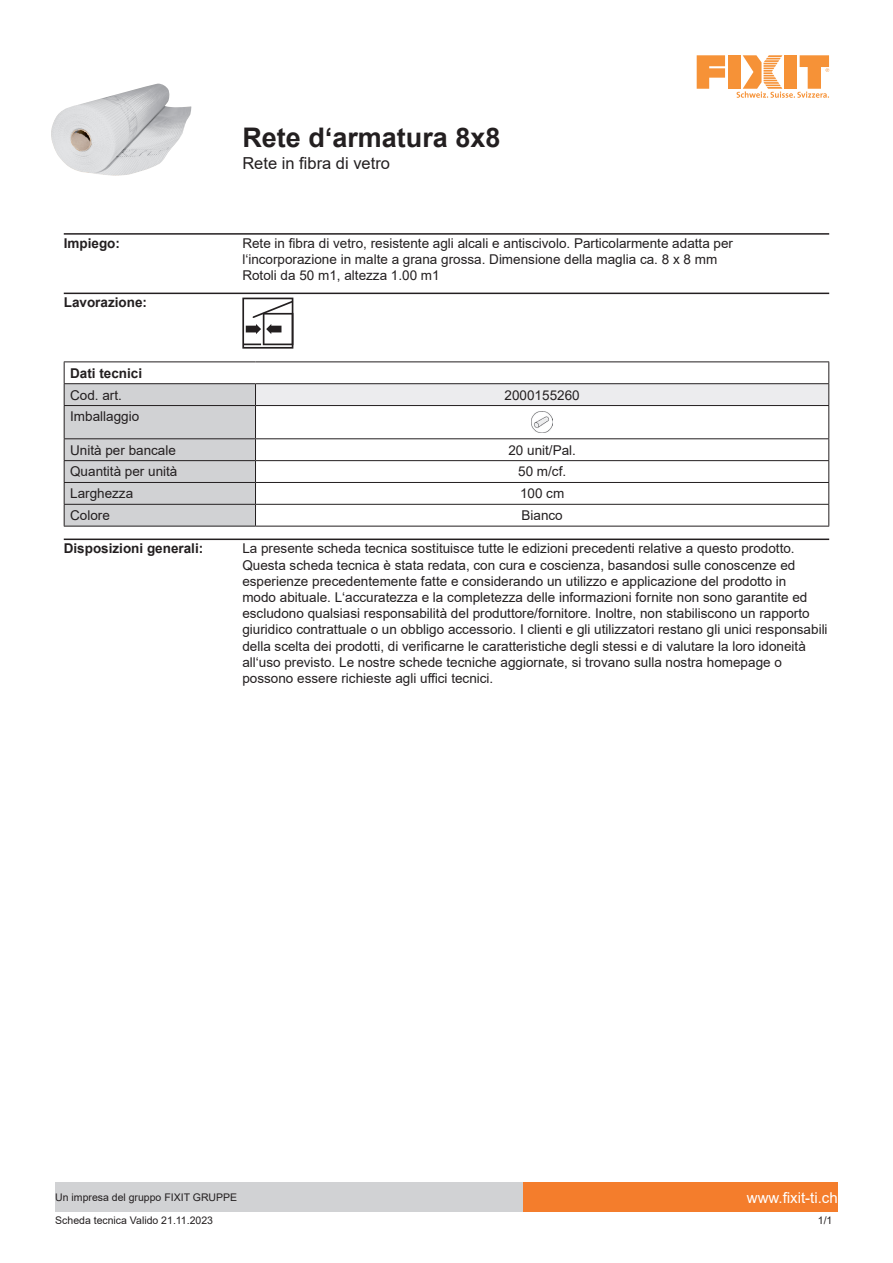
<style>
.page{position:relative;width:893px;height:1263px;background:#fff}
.page>*{position:absolute;margin:0;border:0;box-sizing:border-box;transform-origin:0 0}
.t1{font:700 27px "Arial";color:#231f20}
.t2{font:16.5px "Arial";color:#231f20}
.t3{font:15px "Arial";color:#fff}
.t4{font:13.5px/16.2px "Arial";color:#231f20}
.t5{font:700 13.5px "Arial";color:#231f20}
.t6{font:10.5px "Arial";color:#231f20}
</style>
<div class="page">
<img style="left:51px;top:84px;width:140px;height:92px">
<svg style="left:697px;top:55px;width:28px;height:34px"></svg>
<div style="left:728px;top:55px;width:12px;height:34px;background:#f69237"></div>
<svg style="left:737px;top:55px;width:92px;height:43px"></svg>
<div style="left:523px;top:1182px;width:315px;height:30px;background:#f47d2c"></div>
<div style="left:55px;top:1182px;width:468px;height:30px;background:#d1d2d4"></div>
<hr style="left:64px;top:233px;width:765px;height:2px;background:#231f20">
<hr style="left:64px;top:293px;width:765px;height:1px;background:#231f20">
<svg style="left:242px;top:298px;width:51px;height:51px"></svg>
<div style="left:255px;top:384px;width:574px;height:21px;background:#ececee"></div>
<hr style="left:64px;top:361px;width:191px;height:1px;background:#231f20">
<hr style="left:255px;top:361px;width:574px;height:1px;background:#231f20">
<hr style="left:255px;top:383px;width:574px;height:1px;background:#231f20">
<svg style="left:828px;top:362px;width:1px;height:43px"></svg>
<hr style="left:255px;top:405px;width:574px;height:1px;background:#231f20">
<hr style="left:828px;top:406px;width:1px;height:32px;background:#231f20">
<hr style="left:255px;top:438px;width:574px;height:1px;background:#231f20">
<hr style="left:255px;top:460px;width:574px;height:1px;background:#231f20">
<hr style="left:255px;top:482px;width:574px;height:1px;background:#231f20">
<hr style="left:255px;top:504px;width:574px;height:1px;background:#231f20">
<svg style="left:64px;top:362px;width:192px;height:164px;background:#ceced0"></svg>
<svg style="left:828px;top:439px;width:1px;height:87px"></svg>
<hr style="left:64px;top:526px;width:191px;height:1px;background:#231f20">
<hr style="left:255px;top:526px;width:574px;height:1px;background:#231f20">
<img style="left:531px;top:411px;width:22px;height:22px">
<hr style="left:64px;top:538px;width:765px;height:2px;background:#231f20">
<h1 class="t1" style="left:242px;top:119px;width:260px">Rete d‘armatura 8x8</h1>
<p class="t2" style="left:242px;top:152px;width:149px">Rete in fibra di vetro</p>
<p class="t5" style="left:64px;top:234px;width:58px">Impiego:</p>
<p class="t4" style="left:242px;top:235px;width:492px">Rete in fibra di vetro, resistente agli alcali e antiscivolo. Particolarmente adatta per l‘incorporazione in malte a grana grossa. Dimensione della maglia ca. 8 x 8 mm<br>Rotoli da 50 m1, altezza 1.00 m1</p>
<p class="t5" style="left:64px;top:293px;width:85px">Lavorazione:</p>
<p class="t5" style="left:70px;top:363px;width:74px">Dati tecnici</p>
<p class="t4" style="left:70px;top:387px;width:53px">Cod. art.</p>
<p class="t4" style="left:505px;top:387px;width:77px">2000155260</p>
<p class="t4" style="left:70px;top:408px;width:71px">Imballaggio</p>
<p class="t4" style="left:70px;top:442px;width:107px">Unità per bancale</p>
<p class="t4" style="left:508px;top:442px;width:69px">20 unit/Pal.</p>
<p class="t4" style="left:70px;top:463px;width:109px">Quantità per unità</p>
<p class="t4" style="left:518px;top:463px;width:50px">50 m/cf.</p>
<p class="t4" style="left:70px;top:485px;width:65px">Larghezza</p>
<p class="t4" style="left:520px;top:485px;width:46px">100 cm</p>
<p class="t4" style="left:70px;top:507px;width:41px">Colore</p>
<p class="t4" style="left:521px;top:507px;width:43px">Bianco</p>
<p class="t5" style="left:64px;top:539px;width:141px">Disposizioni generali:</p>
<p class="t4" style="left:242px;top:540px;width:587px">La presente scheda tecnica sostituisce tutte le edizioni precedenti relative a questo prodotto.<br>Questa scheda tecnica è stata redata, con cura e coscienza, basandosi sulle conoscenze ed esperienze precedentemente fatte e considerando un utilizzo e applicazione del prodotto in<br>modo abituale. L‘accuratezza e la completezza delle informazioni fornite non sono garantite ed escludono qualsiasi responsabilità del produttore/fornitore. Inoltre, non stabiliscono un rapporto giuridico contrattuale o un obbligo accessorio. I clienti e gli utilizzatori restano gli unici responsabili della scelta dei prodotti, di verificarne le caratteristiche degli stessi e di valutare la loro idoneità all‘uso previsto. Le nostre schede tecniche aggiornate, si trovano sulla nostra homepage o possono essere richieste agli uffici tecnici.</p>
<p class="t6" style="left:55px;top:1190px;width:183px">Un impresa del gruppo FIXIT GRUPPE</p>
<p class="t3" style="left:747px;top:1187px;width:92px">www.fixit-ti.ch</p>
<p class="t6" style="left:55px;top:1213px;width:159px">Scheda tecnica Valido 21.11.2023</p>
<p class="t6" style="left:818px;top:1213px;width:16px">1/1</p>
</div>
